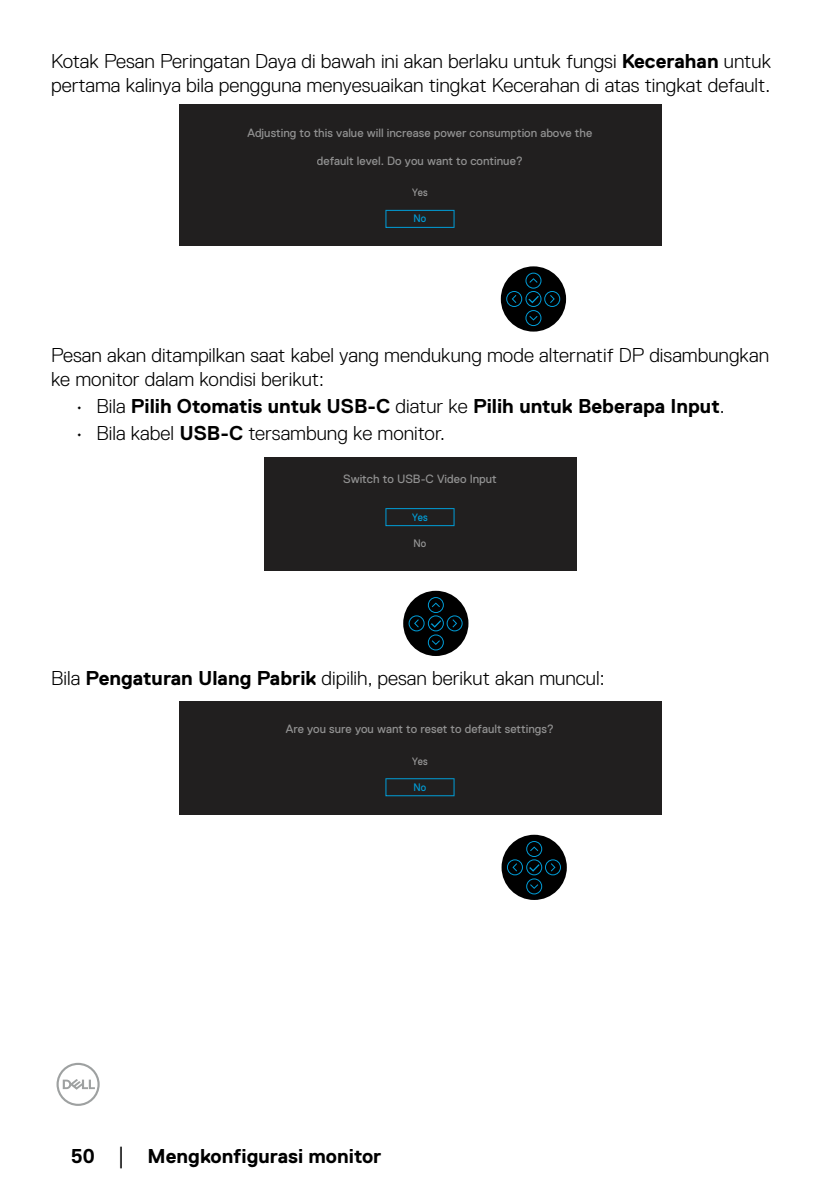
<style>
.page{position:relative;width:840px;height:1191px;background:#fff}
.page>*{position:absolute;margin:0;border:0;box-sizing:border-box;transform-origin:0 0}
.t1{font:300 20px/24px "Dell Replica";color:#000}
.t2{font:700 20px "Dell Replica";color:#000}
.t3{font:12px "Dell Replica";color:#919191}
.t4{font:10.8px "Dell Replica";color:#999;scale:.92 1}
.t5{font:10.8px "Dell Replica";color:#009ed9;scale:.92 1}
.s1{font-weight:700}
.s2{font-weight:300}
.s3{font-family:"Times New Roman";font-weight:400;font-size:18px}
</style>
<div class="page">
<svg style="left:56px;top:1062px;width:44px;height:44px"></svg>
<div style="left:179px;top:104px;width:481px;height:142px;background:#211f1f"></div>
<svg style="left:385px;top:210px;width:69px;height:18px"></svg>
<div style="left:500px;top:266px;width:65px;height:65px;background:#000;border-radius:50%"></div>
<svg style="left:506px;top:273px;width:54px;height:53px"></svg>
<div style="left:264px;top:457px;width:311px;height:113px;background:#211f1f"></div>
<svg style="left:385px;top:508px;width:69px;height:18px"></svg>
<div style="left:403px;top:591px;width:65px;height:65px;background:#000;border-radius:50%"></div>
<svg style="left:408px;top:597px;width:54px;height:53px"></svg>
<div style="left:179px;top:701px;width:481px;height:113px;background:#211f1f"></div>
<svg style="left:385px;top:778px;width:69px;height:18px"></svg>
<svg style="left:501px;top:834px;width:65px;height:66px"></svg>
<svg style="left:506px;top:841px;width:54px;height:53px;background:#0a1a20"></svg>
<p class="t1" style="left:51px;top:49px;width:721px">Kotak Pesan Peringatan Daya di bawah ini akan berlaku untuk fungsi <span class="s1">Kecerahan</span> untuk pertama kalinya bila pengguna menyesuaikan tingkat Kecerahan di atas tingkat default.</p>
<p class="t3" style="left:247px;top:126px;width:346px">Adjusting to this value will increase power consumption above the</p>
<p class="t3" style="left:317px;top:154px;width:207px">default level. Do you want to continue?</p>
<p class="t4" style="left:412px;top:186px;width:18px">Yes</p>
<p class="t5" style="left:413px;top:212px;width:15px">No</p>
<p class="t1" style="left:51px;top:343px;width:719px">Pesan akan ditampilkan saat kabel yang mendukung mode alternatif DP disambungkan ke monitor dalam kondisi berikut:</p>
<p class="t2" style="left:75px;top:395px;width:650px"><span class="s2">• Bila</span> Pilih Otomatis untuk USB-C <span class="s2">diatur ke</span> Pilih untuk Beberapa Input<span class="s2">.</span></p>
<p class="t1" style="left:75px;top:421px;width:371px">• Bila kabel <span class="s1">USB-C</span> tersambung ke monitor.</p>
<p class="t3" style="left:343px;top:472px;width:155px">Switch to USB-C Video Input</p>
<p class="t5" style="left:412px;top:511px;width:18px">Yes</p>
<p class="t4" style="left:413px;top:537px;width:15px">No</p>
<p class="t1" style="left:51px;top:666px;width:554px">Bila <span class="s1">Pengaturan Ulang Pabrik</span> dipilih, pesan berikut akan muncul:</p>
<p class="t3" style="left:285px;top:722px;width:269px">Are you sure you want to reset to default settings?</p>
<p class="t4" style="left:412px;top:755px;width:18px">Yes</p>
<p class="t5" style="left:413px;top:781px;width:15px">No</p>
<p class="t2" style="left:71px;top:1144px;width:312px">50 <span class="s3">│</span> Mengkonfigurasi monitor</p>
</div>
